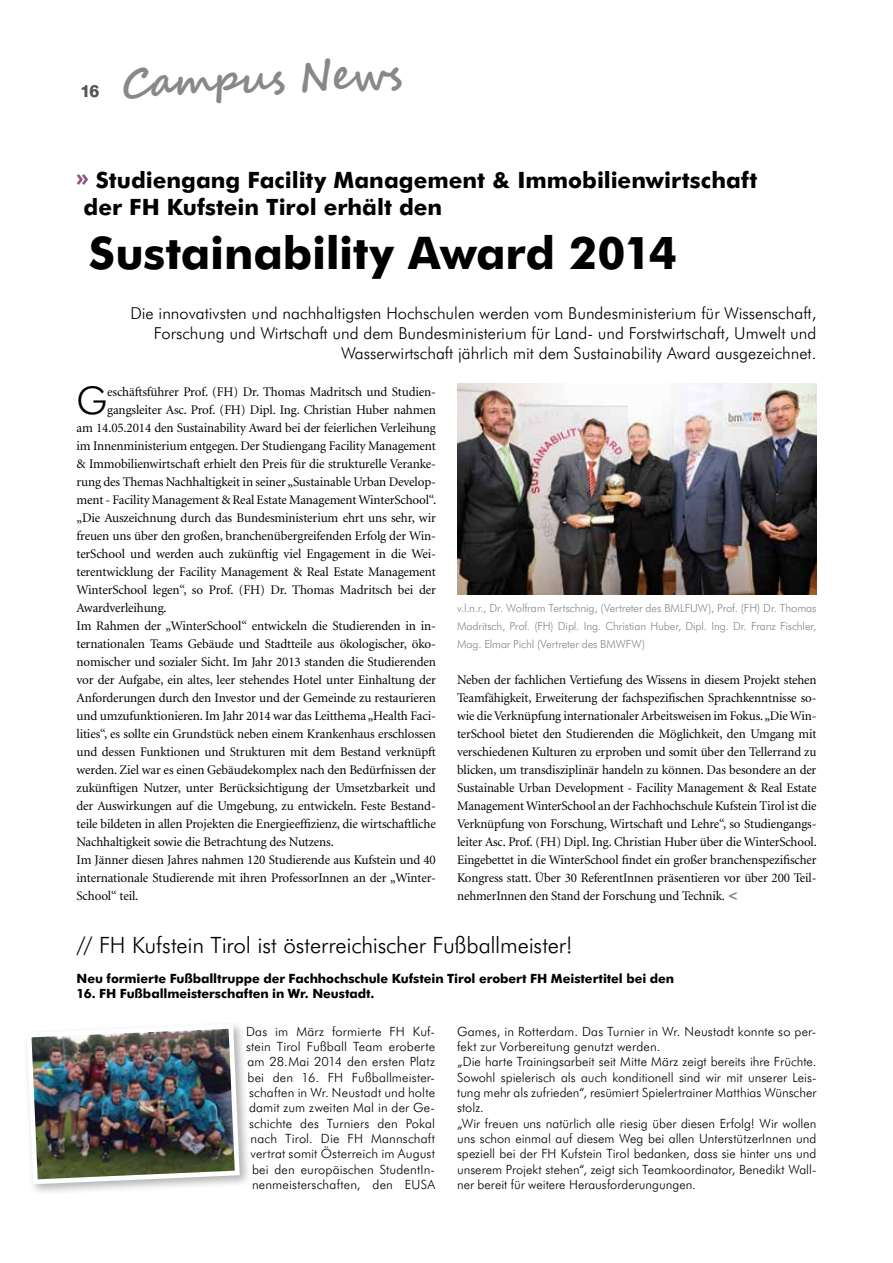
<style>
.page{position:relative;width:893px;height:1263px;background:#fff}
.page>*{position:absolute;margin:0;border:0;box-sizing:border-box;transform-origin:0 0}
.t1{font:700 45px "Futura BT";letter-spacing:-.005em;color:#000}
.t2{font:700 40.5px "Segoe Script";color:#87888a}
.t3{font:300 38.4px "Futura BT";color:#000}
.t4{font:700 22.5px/27px "Futura BT";color:#000}
.t5{font:300 22.5px "Futura BT";letter-spacing:-.005em;color:#000}
.t6{font:300 16.5px/19.8px "Futura BT";color:#000;text-align:right}
.t7{font:700 16.5px "Helvetica Neue";color:#58585a}
.t8{font:13.2px/18px "Minion";letter-spacing:-.01em;color:#000;text-align:justify}
.t9{font:300 12.75px/15.3px "Futura BT";letter-spacing:.005em;color:#000;text-align:center}
.t10{font:700 12.75px "Futura BT";letter-spacing:-.005em;color:#000}
.t11{font:300 11.25px/18px "Futura BT";letter-spacing:-.01em;color:#87888a;text-align:justify}
.s1{color:#8e5177}
.s2{font-family:"Futura BT";font-weight:700;font-size:13.5px;color:#87888a}
</style>
<div class="page">
<img style="left:457px;top:384px;width:359px;height:210px">
<div style="left:23px;top:1020px;width:229px;height:176px;background:#000;opacity:.3"></div>
<img style="left:24px;top:1021px;width:218px;height:166px">
<p class="t7" style="left:81px;top:81px;width:20px">16</p>
<h2 class="t2" style="left:120px;top:51px;width:284px;rotate:-2deg">Campus News</h2>
<h3 class="t4" style="left:84px;top:166px;width:675px;text-indent:-7px"><span class="s1">»</span> Studiengang Facility Management &amp; Immobilienwirtschaft der FH Kufstein Tirol erhält den</h3>
<h1 class="t1" style="left:89px;top:226px;width:590px">Sustainability Award 2014</h1>
<p class="t6" style="left:130px;top:303px;width:688px">Die innovativsten und nachhaltigsten Hochschulen werden vom Bundesministerium für Wissenschaft,<br>Forschung und Wirtschaft und dem Bundesministerium für Land- und Forstwirtschaft, Umwelt und<br>Wasserwirtschaft jährlich mit dem Sustainability Award ausgezeichnet.</p>
<h3 class="t3" style="left:77px;top:377px;width:33px">G</h3>
<p class="t8" style="left:107px;top:383px;width:330px">eschäftsführer Prof. (FH) Dr. Thomas Madritsch und Studien-</p>
<p class="t8" style="left:107px;top:401px;width:330px">gangsleiter Asc. Prof. (FH) Dipl. Ing. Christian Huber nahmen</p>
<p class="t8" style="left:77px;top:419px;width:361px">am 14.05.2014 den Sustainability Award bei der feierlichen Verleihung</p>
<p class="t8" style="left:77px;top:437px;width:361px">im Innenministerium entgegen. Der Studiengang Facility Management</p>
<p class="t8" style="left:77px;top:455px;width:361px">&amp; Immobilienwirtschaft erhielt den Preis für die strukturelle Veranke-</p>
<p class="t8" style="left:77px;top:473px;width:361px">rung des Themas Nachhaltigkeit in seiner „Sustainable Urban Develop-</p>
<p class="t8" style="left:77px;top:491px;width:361px">ment - Facility Management &amp; Real Estate Management WinterSchool“.</p>
<p class="t8" style="left:77px;top:509px;width:361px">„Die Auszeichnung durch das Bundesministerium ehrt uns sehr, wir</p>
<p class="t8" style="left:77px;top:527px;width:361px">freuen uns über den großen, branchenübergreifenden Erfolg der Win-</p>
<p class="t8" style="left:77px;top:545px;width:361px">terSchool und werden auch zukünftig viel Engagement in die Wei-</p>
<p class="t8" style="left:77px;top:563px;width:361px">terentwicklung der Facility Management &amp; Real Estate Management</p>
<p class="t8" style="left:77px;top:581px;width:361px">WinterSchool legen“, so Prof. (FH) Dr. Thomas Madritsch bei der</p>
<p class="t8" style="left:77px;top:599px;width:92px">Awardverleihung.</p>
<p class="t8" style="left:77px;top:617px;width:361px">Im Rahmen der „WinterSchool“ entwickeln die Studierenden in in-</p>
<p class="t8" style="left:77px;top:635px;width:361px">ternationalen Teams Gebäude und Stadtteile aus ökologischer, öko-</p>
<p class="t8" style="left:77px;top:653px;width:361px">nomischer und sozialer Sicht. Im Jahr 2013 standen die Studierenden</p>
<p class="t8" style="left:77px;top:671px;width:361px">vor der Aufgabe, ein altes, leer stehendes Hotel unter Einhaltung der</p>
<p class="t8" style="left:77px;top:689px;width:361px">Anforderungen durch den Investor und der Gemeinde zu restaurieren</p>
<p class="t8" style="left:77px;top:707px;width:361px">und umzufunktionieren. Im Jahr 2014 war das Leitthema „Health Faci-</p>
<p class="t8" style="left:77px;top:725px;width:361px">lities“, es sollte ein Grundstück neben einem Krankenhaus erschlossen</p>
<p class="t8" style="left:77px;top:743px;width:361px">und dessen Funktionen und Strukturen mit dem Bestand verknüpft</p>
<p class="t8" style="left:77px;top:761px;width:361px">werden. Ziel war es einen Gebäudekomplex nach den Bedürfnissen der</p>
<p class="t8" style="left:77px;top:779px;width:361px">zukünftigen Nutzer, unter Berücksichtigung der Umsetzbarkeit und</p>
<p class="t8" style="left:77px;top:797px;width:361px">der Auswirkungen auf die Umgebung, zu entwickeln. Feste Bestand-</p>
<p class="t8" style="left:77px;top:815px;width:361px">teile bildeten in allen Projekten die Energieeffizienz, die wirtschaftliche</p>
<p class="t8" style="left:77px;top:833px;width:259px">Nachhaltigkeit sowie die Betrachtung des Nutzens.</p>
<p class="t8" style="left:77px;top:851px;width:361px">Im Jänner diesen Jahres nahmen 120 Studierende aus Kufstein und 40</p>
<p class="t8" style="left:77px;top:869px;width:361px">internationale Studierende mit ihren ProfessorInnen an der „Winter-</p>
<p class="t8" style="left:77px;top:887px;width:63px">School“ teil.</p>
<p class="t11" style="left:457px;top:599px;width:361px">v.l.n.r., Dr. Wolfram Tertschnig, (Vertreter des BMLFUW), Prof. (FH) Dr. Thomas Madritsch, Prof. (FH) Dipl. Ing. Christian Huber, Dipl. Ing. Dr. Franz Fischler, Mag. Elmar Pichl (Vertreter des BMWFW)</p>
<p class="t8" style="left:457px;top:671px;width:361px">Neben der fachlichen Vertiefung des Wissens in diesem Projekt stehen Teamfähigkeit, Erweiterung der fachspezifischen Sprachkenntnisse so&shy;wie die Verknüpfung internationaler Arbeitsweisen im Fokus. „Die Win&shy;terSchool bietet den Studierenden die Möglichkeit, den Umgang mit verschiedenen Kulturen zu erproben und somit über den Tellerrand zu blicken, um transdisziplinär handeln zu können. Das besondere an der Sustainable Urban Development - Facility Management &amp; Real Estate Management WinterSchool an der Fachhochschule Kufstein Tirol ist die Verknüpfung von Forschung, Wirtschaft und Lehre“, so Studiengangs&shy;leiter Asc. Prof. (FH) Dipl. Ing. Christian Huber über die WinterSchool.<br>Eingebettet in die WinterSchool findet ein großer branchenspezifischer Kongress statt. Über 30 ReferentInnen präsentieren vor über 200 Teil&shy;nehmerInnen den Stand der Forschung und Technik. <span class="s2">&lt;</span></p>
<h3 class="t5" style="left:77px;top:932px;width:498px">// FH Kufstein Tirol ist österreichischer Fußballmeister!</h3>
<p class="t10" style="left:77px;top:971px;width:599px">Neu formierte Fußballtruppe der Fachhochschule Kufstein Tirol erobert FH Meistertitel bei den</p>
<p class="t10" style="left:77px;top:986px;width:299px">16. FH Fußballmeisterschaften in Wr. Neustadt.</p>
<p class="t9" style="left:246px;top:1023px;width:191px">Das im März formierte FH Kuf&shy;stein Tirol Fußball Team eroberte am 28.Mai 2014 den ersten Platz bei den 16. FH Fußballmeister&shy;schaften in Wr. Neustadt und holte damit zum zweiten Mal in der Ge&shy;schichte des Turniers den Pokal nach Tirol. Die FH Mannschaft vertrat somit Österreich im August bei den europäischen StudentIn&shy;nenmeisterschaften, den EUSA</p>
<p class="t9" style="left:457px;top:1023px;width:361px;text-align:left">Games, in Rotterdam. Das Turnier in Wr. Neustadt konnte so per&shy;fekt zur Vorbereitung genutzt werden.<br>„Die harte Trainingsarbeit seit Mitte März zeigt bereits ihre Früchte.<br>Sowohl spielerisch als auch konditionell sind wir mit unserer Leis&shy;tung mehr als zufrieden“, resümiert Spielertrainer Matthias Wünscher stolz.<br>„Wir freuen uns natürlich alle riesig über diesen Erfolg! Wir wollen uns schon einmal auf diesem Weg bei allen UnterstützerInnen und speziell bei der FH Kufstein Tirol bedanken, dass sie hinter uns und unserem Projekt stehen“, zeigt sich Teamkoordinator, Benedikt Wall&shy;ner bereit für weitere Herausforderungungen.</p>
</div>
